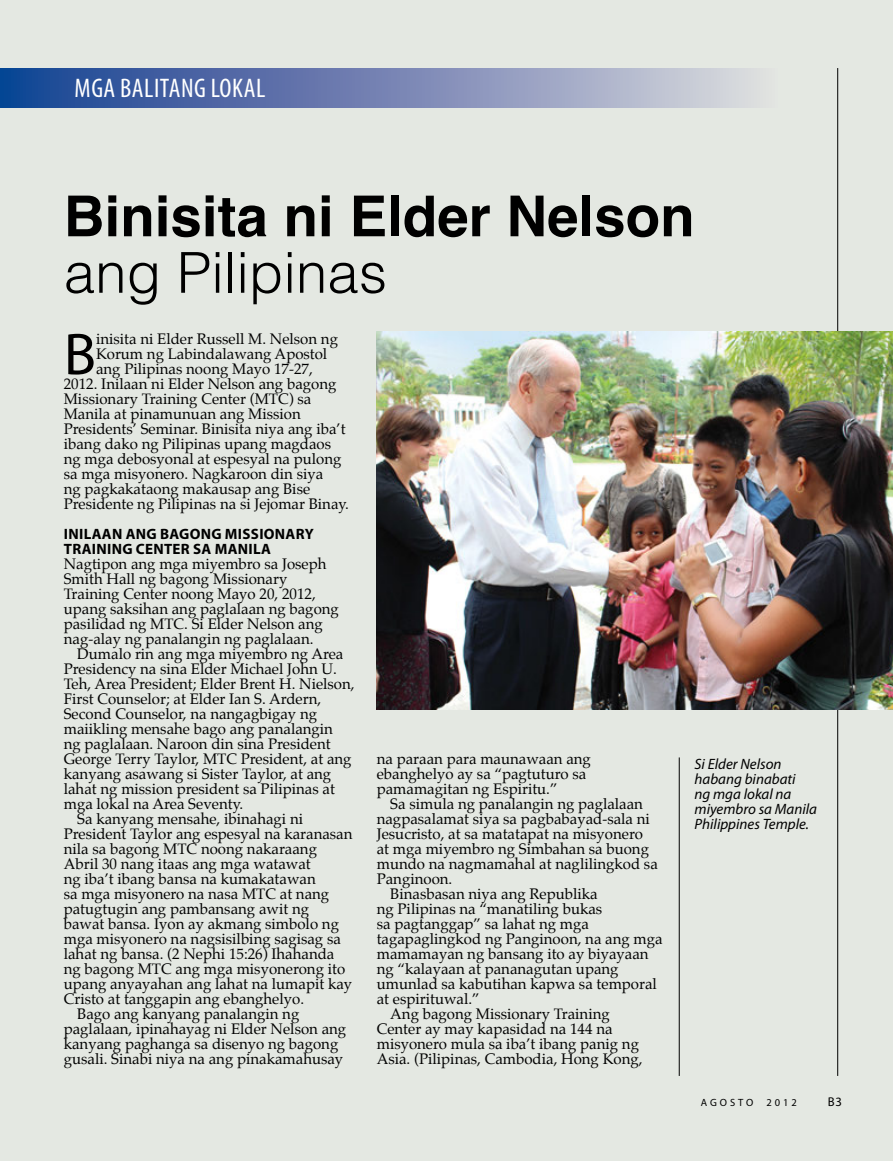
<style>
.page{position:relative;width:893px;height:1161px;background:#e4e8e2}
.page>*{position:absolute;margin:0;border:0;box-sizing:border-box;transform-origin:0 0}
.t1{font:59.55px "Myriad Pro";color:#000}
.t2{font:700 56.55px "Helvetica";color:#000}
.t3{font:300 56.55px "Helvetica";color:#000}
.t4{font:condensed 27px "Myriad Pro";letter-spacing:.02em;color:#fff}
.t5{font:15px/15px "Palatino";color:#000}
.t6{font:italic 15px/15px "Myriad Pro";color:#000}
.t7{font:700 15px/15px "Myriad Pro";letter-spacing:.02em;color:#000}
.t8{font:12.75px "Myriad Pro";color:#000}
.t9{font:10.5px "Myriad Pro";letter-spacing:.28em;color:#000}
</style>
<div class="page">
<div style="left:1px;top:68px;width:777px;height:39px;background:linear-gradient(to right,#123b8f,#dfd9dd)"></div>
<hr style="left:837px;top:68px;width:1px;height:1008px;background:#000">
<hr style="left:679px;top:757px;width:1px;height:319px;background:#000">
<img style="left:377px;top:332px;width:516px;height:378px">
<h3 class="t4" style="left:75px;top:72px;width:192px">MGA BALITANG LOKAL</h3>
<h2 class="t2" style="left:64px;top:171px;width:632px">Binisita ni Elder Nelson</h2>
<h2 class="t3" style="left:64px;top:227px;width:325px">ang Pilipinas</h2>
<h1 class="t1" style="left:64px;top:317px;width:34px">B</h1>
<p class="t5" style="left:96px;top:331px;width:243px">inisita ni Elder Russell M. Nelson ng</p>
<p class="t5" style="left:96px;top:346px;width:233px">Korum ng Labindalawang Apostol</p>
<p class="t5" style="left:96px;top:361px;width:218px">ang Pilipinas noong Mayo 17-27,</p>
<p class="t5" style="left:64px;top:376px;width:274px">2012. Inilaan ni Elder Nelson ang bagong</p>
<p class="t5" style="left:64px;top:391px;width:249px">Missionary Training Center (MTC) sa</p>
<p class="t5" style="left:64px;top:406px;width:239px">Manila at pinamunuan ang Mission</p>
<p class="t5" style="left:64px;top:421px;width:283px">Presidents’ Seminar. Binisita niya ang iba’t</p>
<p class="t5" style="left:64px;top:436px;width:269px">ibang dako ng Pilipinas upang magdaos</p>
<p class="t5" style="left:64px;top:451px;width:279px">ng mga debosyonal at espesyal na pulong</p>
<p class="t5" style="left:64px;top:466px;width:261px">sa mga misyonero. Nagkaroon din siya</p>
<p class="t5" style="left:64px;top:481px;width:248px">ng pagkakataong makausap ang Bise</p>
<p class="t5" style="left:64px;top:496px;width:287px">Presidente ng Pilipinas na si Jejomar Binay.</p>
<p class="t7" style="left:64px;top:526px;width:251px">INILAAN ANG BAGONG MISSIONARY<br>TRAINING CENTER SA MANILA</p>
<p class="t5" style="left:64px;top:556px;width:277px">Nagtipon ang mga miyembro sa Joseph Smith Hall ng bagong Missionary Training Center noong Mayo 20, 2012, upang saksihan ang paglalaan ng bagong pasilidad ng MTC. Si Elder Nelson ang nag-alay ng panalangin ng paglalaan.</p>
<p class="t5" style="left:77px;top:646px;width:268px">Dumalo rin ang mga miyembro ng Area</p>
<p class="t5" style="left:64px;top:661px;width:275px">Presidency na sina Elder Michael John U.</p>
<p class="t5" style="left:64px;top:676px;width:292px">Teh, Area President; Elder Brent H. Nielson,</p>
<p class="t5" style="left:64px;top:691px;width:259px">First Counselor; at Elder Ian S. Ardern,</p>
<p class="t5" style="left:64px;top:706px;width:255px">Second Counselor, na nangagbigay ng</p>
<p class="t5" style="left:64px;top:721px;width:271px">maiikling mensahe bago ang panalangin</p>
<p class="t5" style="left:64px;top:736px;width:268px">ng paglalaan. Naroon din sina President</p>
<p class="t5" style="left:64px;top:751px;width:289px">George Terry Taylor, MTC President, at ang</p>
<p class="t5" style="left:64px;top:766px;width:269px">kanyang asawang si Sister Taylor, at ang</p>
<p class="t5" style="left:64px;top:781px;width:273px">lahat ng mission president sa Pilipinas at</p>
<p class="t5" style="left:64px;top:796px;width:181px">mga lokal na Area Seventy.</p>
<p class="t5" style="left:77px;top:811px;width:227px">Sa kanyang mensahe, ibinahagi ni</p>
<p class="t5" style="left:64px;top:826px;width:290px">President Taylor ang espesyal na karanasan</p>
<p class="t5" style="left:64px;top:841px;width:255px">nila sa bagong MTC noong nakaraang</p>
<p class="t5" style="left:64px;top:856px;width:248px">Abril 30 nang itaas ang mga watawat</p>
<p class="t5" style="left:64px;top:871px;width:253px">ng iba’t ibang bansa na kumakatawan</p>
<p class="t5" style="left:64px;top:886px;width:267px">sa mga misyonero na nasa MTC at nang</p>
<p class="t5" style="left:64px;top:901px;width:247px">patugtugin ang pambansang awit ng</p>
<p class="t5" style="left:64px;top:916px;width:277px">bawat bansa. Iyon ay akmang simbolo ng</p>
<p class="t5" style="left:64px;top:931px;width:279px">mga misyonero na nagsisilbing sagisag sa</p>
<p class="t5" style="left:64px;top:946px;width:272px">lahat ng bansa. (2 Nephi 15:26) Ihahanda</p>
<p class="t5" style="left:64px;top:961px;width:283px">ng bagong MTC ang mga misyonerong ito</p>
<p class="t5" style="left:64px;top:976px;width:290px">upang anyayahan ang lahat na lumapit kay</p>
<p class="t5" style="left:64px;top:991px;width:242px">Cristo at tanggapin ang ebanghelyo.</p>
<p class="t5" style="left:77px;top:1006px;width:224px">Bago ang kanyang panalangin ng</p>
<p class="t5" style="left:64px;top:1021px;width:284px">paglalaan, ipinahayag ni Elder Nelson ang</p>
<p class="t5" style="left:64px;top:1036px;width:276px">kanyang paghanga sa disenyo ng bagong</p>
<p class="t5" style="left:64px;top:1051px;width:281px">gusali. Sinabi niya na ang pinakamahusay</p>
<p class="t5" style="left:377px;top:752px;width:216px">na paraan para maunawaan ang ebanghelyo ay sa “pagtuturo sa pamamagitan ng Espiritu.”</p>
<p class="t5" style="left:390px;top:797px;width:254px">Sa simula ng panalangin ng paglalaan</p>
<p class="t5" style="left:377px;top:812px;width:275px">nagpasalamat siya sa pagbabayad-sala ni</p>
<p class="t5" style="left:377px;top:827px;width:268px">Jesucristo, at sa matatapat na misyonero</p>
<p class="t5" style="left:377px;top:842px;width:274px">at mga miyembro ng Simbahan sa buong</p>
<p class="t5" style="left:377px;top:857px;width:283px">mundo na nagmamahal at naglilingkod sa</p>
<p class="t5" style="left:377px;top:872px;width:77px">Panginoon.</p>
<p class="t5" style="left:390px;top:887px;width:209px">Binasbasan niya ang Republika</p>
<p class="t5" style="left:377px;top:902px;width:227px">ng Pilipinas na “manatiling bukas</p>
<p class="t5" style="left:377px;top:917px;width:214px">sa pagtanggap” sa lahat ng mga</p>
<p class="t5" style="left:377px;top:932px;width:287px">tagapaglingkod ng Panginoon, na ang mga</p>
<p class="t5" style="left:377px;top:947px;width:273px">mamamayan ng bansang ito ay biyayaan</p>
<p class="t5" style="left:377px;top:962px;width:243px">ng “kalayaan at pananagutan upang</p>
<p class="t5" style="left:377px;top:977px;width:282px">umunlad sa kabutihan kapwa sa temporal</p>
<p class="t5" style="left:377px;top:992px;width:104px">at espirituwal.”</p>
<p class="t5" style="left:390px;top:1007px;width:221px">Ang bagong Missionary Training</p>
<p class="t5" style="left:377px;top:1022px;width:237px">Center ay may kapasidad na 144 na</p>
<p class="t5" style="left:377px;top:1037px;width:264px">misyonero mula sa iba’t ibang panig ng</p>
<p class="t5" style="left:377px;top:1052px;width:267px">Asia. (Pilipinas, Cambodia, Hong Kong,</p>
<p class="t6" style="left:695px;top:756px;width:124px">Si Elder Nelson habang binabati<br>ng mga lokal na miyembro sa Manila<br>Philippines Temple.</p>
<p class="t9" style="left:701px;top:1096px;width:54px">AGOSTO</p>
<p class="t9" style="left:766px;top:1096px;width:32px">2012</p>
<p class="t8" style="left:828px;top:1093px;width:16px">B3</p>
</div>
